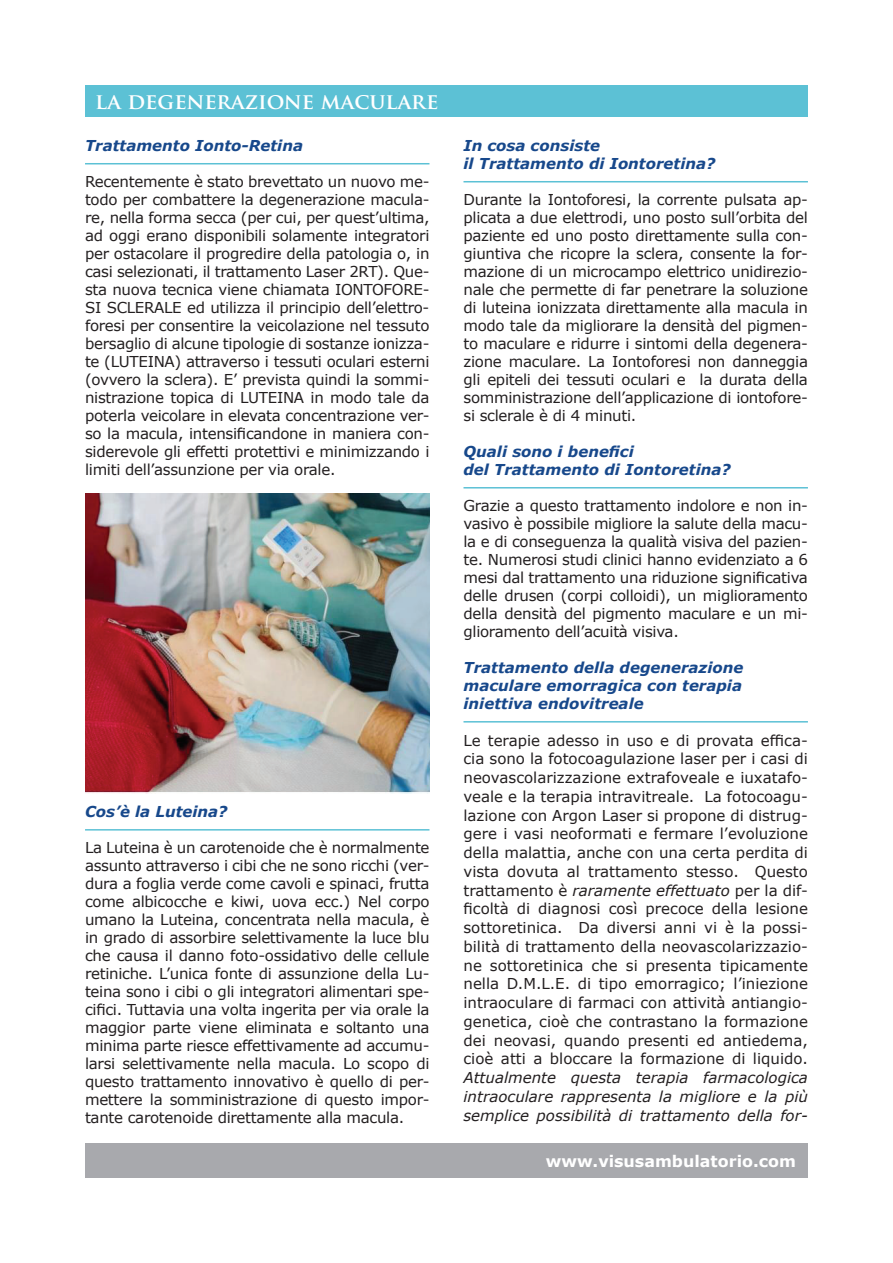
<style>
.page{position:relative;width:893px;height:1263px;background:#fff}
.page>*{position:absolute;margin:0;border:0;box-sizing:border-box;transform-origin:0 0}
.t1{font:700 21.45px "Trajan Pro";color:#fff}
.t2{font:700 15.9px "Verdana";color:#fff}
.t3{font:15px/18px "Verdana";letter-spacing:-.02em;color:#231f20;text-align:justify}
.t4{font:italic 700 15px/18px "Verdana";color:#17488b}
.t5{font:italic 15px/18.8px "Verdana";color:#231f20;text-align:justify}
.s1{font-style:italic}
</style>
<div class="page">
<hr style="left:85px;top:163px;width:344px;height:1px;background:#5cc1d5">
<hr style="left:85px;top:829px;width:344px;height:1px;background:#5cc1d5">
<hr style="left:463px;top:181px;width:345px;height:1px;background:#5cc1d5">
<hr style="left:463px;top:487px;width:345px;height:1px;background:#5cc1d5">
<hr style="left:463px;top:721px;width:345px;height:1px;background:#5cc1d5">
<div style="left:85px;top:85px;width:723px;height:32px;background:#5cc1d5"></div>
<div style="left:85px;top:1143px;width:723px;height:35px;background:#a8a9ad"></div>
<img style="left:85px;top:493px;width:344px;height:300px">
<h1 class="t1" style="left:95px;top:88px;width:345px">LA DEGENERAZIONE MACULARE</h1>
<p class="t4" style="left:85px;top:136px;width:220px">Trattamento Ionto-Retina</p>
<p class="t3" style="left:85px;top:172px;width:346px">Recentemente è stato brevettato un nuovo me&shy;todo per combattere la degenerazione macula&shy;re, nella forma secca (per cui, per quest’ultima, ad oggi erano disponibili solamente integratori per ostacolare il progredire della patologia o, in casi selezionati, il trattamento Laser 2RT). Que&shy;sta nuova tecnica viene chiamata IONTOFORE-SI SCLERALE ed utilizza il principio dell’elettro&shy;foresi per consentire la veicolazione nel tessuto bersaglio di alcune tipologie di sostanze ionizza&shy;te (LUTEINA) attraverso i tessuti oculari esterni (ovvero la sclera). E’ prevista quindi la sommi&shy;nistrazione topica di LUTEINA in modo tale da poterla veicolare in elevata concentrazione ver&shy;so la macula, intensificandone in maniera con&shy;siderevole gli effetti protettivi e minimizzando i limiti dell’assunzione per via orale.</p>
<p class="t4" style="left:85px;top:802px;width:144px">Cos’è la Luteina?</p>
<p class="t3" style="left:85px;top:838px;width:346px">La Luteina è un carotenoide che è normalmente assunto attraverso i cibi che ne sono ricchi (ver&shy;dura a foglia verde come cavoli e spinaci, frutta come albicocche e kiwi, uova ecc.) Nel corpo umano la Luteina, concentrata nella macula, è in grado di assorbire selettivamente la luce blu che causa il danno foto-ossidativo delle cellule retiniche. L’unica fonte di assunzione della Lu&shy;teina sono i cibi o gli integratori alimentari spe&shy;cifici. Tuttavia una volta ingerita per via orale la maggior parte viene eliminata e soltanto una minima parte riesce effettivamente ad accumu&shy;larsi selettivamente nella macula. Lo scopo di questo trattamento innovativo è quello di per&shy;mettere la somministrazione di questo impor&shy;tante carotenoide direttamente alla macula.</p>
<p class="t4" style="left:463px;top:136px;width:253px">In cosa consiste<br>il Trattamento di Iontoretina?</p>
<p class="t3" style="left:463px;top:190px;width:346px">Durante la Iontoforesi, la corrente pulsata ap&shy;plicata a due elettrodi, uno posto sull’orbita del paziente ed uno posto direttamente sulla con&shy;giuntiva che ricopre la sclera, consente la for&shy;mazione di un microcampo elettrico unidirezio&shy;nale che permette di far penetrare la soluzione di luteina ionizzata direttamente alla macula in modo tale da migliorare la densità del pigmen&shy;to maculare e ridurre i sintomi della degenera&shy;zione maculare. La Iontoforesi non danneggia gli epiteli dei tessuti oculari e la durata della somministrazione dell’applicazione di iontofore&shy;si sclerale è di 4 minuti.</p>
<p class="t4" style="left:463px;top:442px;width:269px">Quali sono i benefici<br>del Trattamento di Iontoretina?</p>
<p class="t3" style="left:463px;top:496px;width:346px">Grazie a questo trattamento indolore e non in&shy;vasivo è possibile migliore la salute della macu&shy;la e di conseguenza la qualità visiva del pazien&shy;te. Numerosi studi clinici hanno evidenziato a 6 mesi dal trattamento una riduzione significativa delle drusen (corpi colloidi), un miglioramento della densità del pigmento maculare e un mi&shy;glioramento dell’acuità visiva.</p>
<p class="t4" style="left:463px;top:658px;width:282px;text-align:justify">Trattamento della degenerazione maculare emorragica con terapia iniettiva endovitreale</p>
<p class="t3" style="left:463px;top:731px;width:346px;line-height:18.8px">Le terapie adesso in uso e di provata effica&shy;cia sono la fotocoagulazione laser per i casi di neovascolarizzazione extrafoveale e iuxatafo&shy;veale e la terapia intravitreale. La fotocoagu&shy;lazione con Argon Laser si propone di distrug&shy;gere i vasi neoformati e fermare l’evoluzione della malattia, anche con una certa perdita di vista dovuta al trattamento stesso. Questo trattamento è <span class="s1">raramente effettuato</span> per la dif&shy;ficoltà di diagnosi così precoce della lesione sottoretinica. Da diversi anni vi è la possi&shy;bilità di trattamento della neovascolarizzazio&shy;ne sottoretinica che si presenta tipicamente nella D.M.L.E. di tipo emorragico; l’iniezione intraoculare di farmaci con attività antiangio&shy;genetica, cioè che contrastano la formazione dei neovasi, quando presenti ed antiedema, cioè atti a bloccare la formazione di liquido.</p>
<p class="t5" style="left:463px;top:1068px;width:346px">Attualmente questa terapia farmacologica intraoculare rappresenta la migliore e la più semplice possibilità di trattamento della for-</p>
<p class="t2" style="left:546px;top:1150px;width:252px">www.visusambulatorio.com</p>
</div>
